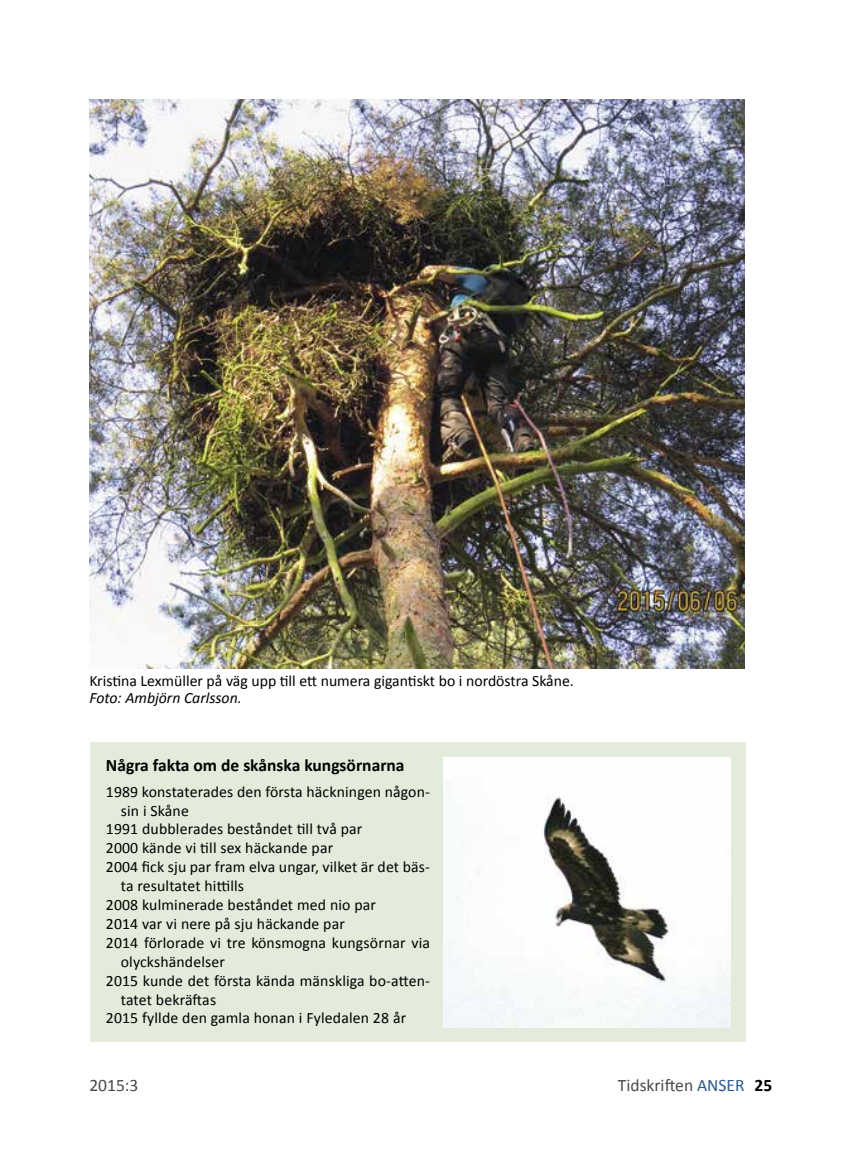
<style>
.page{position:relative;width:844px;height:1166px;background:#fff}
.page>*{position:absolute;margin:0;border:0;box-sizing:border-box;transform-origin:0 0}
.t1{font:700 17.5px "Calibri";color:#000}
.t2{font:17.5px "Calibri";color:#484848}
.t3{font:15.75px "Calibri";letter-spacing:.01em;color:#000}
.t4{font:italic 15.75px "Calibri";color:#000}
.s1{color:#30588c}
.s2{font-weight:700;color:#000}
</style>
<div class="page">
<img style="left:89px;top:99px;width:655px;height:569px">
<div style="left:90px;top:742px;width:655px;height:299px;background:#e3ecdb"></div>
<img style="left:443px;top:757px;width:287px;height:271px">
<p class="t3" style="left:89px;top:670px;width:486px">Kristina Lexmüller på väg upp till ett numera gigantiskt bo i nordöstra Skåne.</p>
<p class="t4" style="left:89px;top:687px;width:154px">Foto: Ambjörn Carlsson.</p>
<p class="t1" style="left:106px;top:754px;width:300px">Några fakta om de skånska kungsörnarna</p>
<p class="t3" style="left:106px;top:781px;width:325px">1989 konstaterades den första häckningen någon-</p>
<p class="t3" style="left:121px;top:800px;width:70px">sin i Skåne</p>
<p class="t3" style="left:106px;top:819px;width:258px">1991 dubblerades beståndet till två par</p>
<p class="t3" style="left:106px;top:838px;width:229px">2000 kände vi till sex häckande par</p>
<p class="t3" style="left:106px;top:857px;width:325px">2004 fick sju par fram elva ungar, vilket är det bäs-</p>
<p class="t3" style="left:121px;top:876px;width:125px">ta resultatet hittills</p>
<p class="t3" style="left:106px;top:895px;width:271px">2008 kulminerade beståndet med nio par</p>
<p class="t3" style="left:106px;top:914px;width:240px">2014 var vi nere på sju häckande par</p>
<p class="t3" style="left:106px;top:932px;width:325px">2014 förlorade vi tre könsmogna kungsörnar via</p>
<p class="t3" style="left:121px;top:951px;width:106px">olyckshändelser</p>
<p class="t3" style="left:106px;top:970px;width:325px">2015 kunde det första kända mänskliga bo-atten-</p>
<p class="t3" style="left:121px;top:989px;width:97px">tatet bekräftas</p>
<p class="t3" style="left:106px;top:1008px;width:302px">2015 fyllde den gamla honan i Fyledalen 28 år</p>
<p class="t2" style="left:89px;top:1074px;width:51px">2015:3</p>
<p class="t2" style="left:617px;top:1074px;width:156px">Tidskriften <span class="s1">ANSER</span> <span class="s2">25</span></p>
</div>
